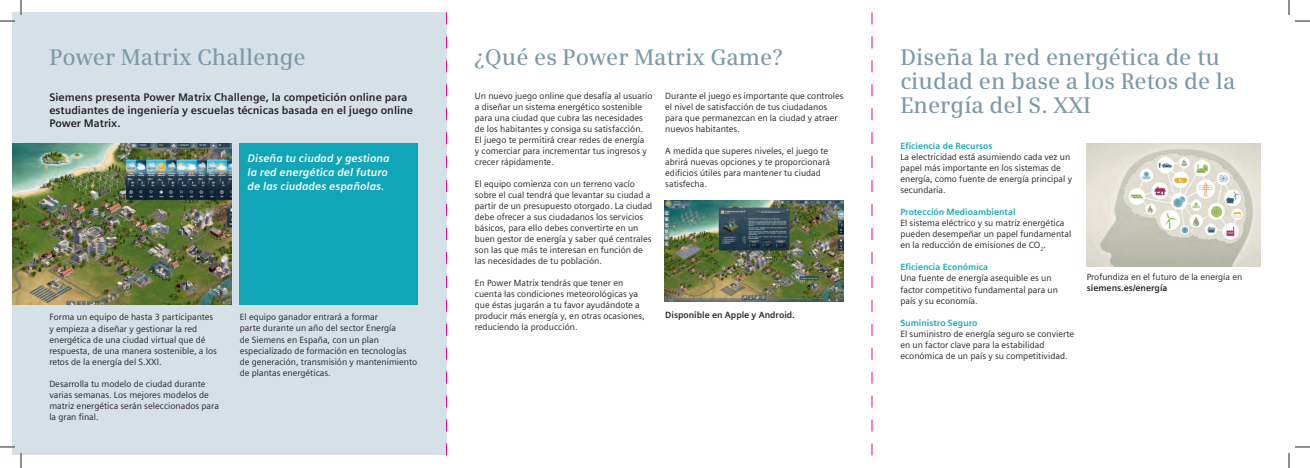
<style>
.page{position:relative;width:1310px;height:468px;background:#fff}
.page>*{position:absolute;margin:0;border:0;box-sizing:border-box;transform-origin:0 0}
.t1{font:600 22.5px/24px "Siemens Serif OT";color:#7b99a9}
.t2{font:700 11px/13px "Siemens Sans OT";color:#231f20}
.t3{font:italic 700 11px/14px "Siemens Sans OT";color:#fff}
.t4{font:9px/11px "Siemens Sans OT";color:#231f20}
.t5{font:700 9px "Siemens Sans OT";color:#11a5b8}
.t6{font:700 9px "Siemens Sans OT";color:#231f20}
</style>
<div class="page">
<div style="left:12px;top:12px;width:434px;height:443px;background:#d6e1e7"></div>
<img style="left:1086px;top:143px;width:174px;height:123px">
<img style="left:664px;top:201px;width:179px;height:100px">
<svg style="left:446px;top:443px;width:1px;height:12px"></svg>
<svg style="left:446px;top:419px;width:1px;height:12px"></svg>
<svg style="left:446px;top:395px;width:1px;height:12px"></svg>
<svg style="left:446px;top:371px;width:1px;height:12px"></svg>
<svg style="left:446px;top:347px;width:1px;height:12px"></svg>
<svg style="left:446px;top:323px;width:1px;height:12px"></svg>
<svg style="left:446px;top:299px;width:1px;height:12px"></svg>
<svg style="left:446px;top:275px;width:1px;height:12px"></svg>
<svg style="left:446px;top:228px;width:1px;height:12px"></svg>
<svg style="left:446px;top:204px;width:1px;height:12px"></svg>
<svg style="left:446px;top:180px;width:1px;height:12px"></svg>
<svg style="left:446px;top:156px;width:1px;height:12px"></svg>
<svg style="left:446px;top:132px;width:1px;height:12px"></svg>
<svg style="left:446px;top:108px;width:1px;height:12px"></svg>
<svg style="left:446px;top:84px;width:1px;height:12px"></svg>
<svg style="left:446px;top:60px;width:1px;height:12px"></svg>
<svg style="left:446px;top:36px;width:1px;height:12px"></svg>
<svg style="left:446px;top:12px;width:1px;height:12px"></svg>
<svg style="left:871px;top:443px;width:1px;height:12px"></svg>
<svg style="left:871px;top:419px;width:1px;height:12px"></svg>
<svg style="left:871px;top:395px;width:1px;height:12px"></svg>
<svg style="left:871px;top:371px;width:1px;height:12px"></svg>
<svg style="left:871px;top:347px;width:1px;height:12px"></svg>
<svg style="left:871px;top:323px;width:1px;height:12px"></svg>
<svg style="left:871px;top:299px;width:1px;height:12px"></svg>
<svg style="left:871px;top:275px;width:1px;height:12px"></svg>
<svg style="left:871px;top:228px;width:1px;height:12px"></svg>
<svg style="left:871px;top:204px;width:1px;height:12px"></svg>
<svg style="left:871px;top:180px;width:1px;height:12px"></svg>
<svg style="left:871px;top:156px;width:1px;height:12px"></svg>
<svg style="left:871px;top:132px;width:1px;height:12px"></svg>
<svg style="left:871px;top:108px;width:1px;height:12px"></svg>
<svg style="left:871px;top:84px;width:1px;height:12px"></svg>
<svg style="left:871px;top:60px;width:1px;height:12px"></svg>
<svg style="left:871px;top:36px;width:1px;height:12px"></svg>
<svg style="left:871px;top:12px;width:1px;height:12px"></svg>
<img style="left:12px;top:143px;width:220px;height:161px">
<div style="left:240px;top:143px;width:178px;height:161px;background:#11a5b8"></div>
<svg style="left:0;top:0;width:22px;height:22px"></svg>
<svg style="left:0;top:446px;width:22px;height:21px"></svg>
<svg style="left:1288px;top:0;width:21px;height:22px"></svg>
<svg style="left:1288px;top:446px;width:21px;height:21px"></svg>
<h1 class="t1" style="left:49px;top:47px;width:258px">Power Matrix Challenge</h1>
<h1 class="t1" style="left:475px;top:47px;width:309px">¿Qué es Power Matrix Game?</h1>
<h1 class="t1" style="left:900px;top:47px;width:336px">Diseña la red energética de tu ciudad en base a los Retos de la<br>Energía del S. XXI</h1>
<p class="t4" style="left:665px;top:91px;width:180px">Durante el juego es importante que controles el nivel de satisfacción de tus ciudadanos para que permanezcan en la ciudad y atraer nuevos habitantes.</p>
<p class="t4" style="left:665px;top:146px;width:166px">A medida que superes niveles, el juego te abrirá nuevas opciones y te proporcionará edificios útiles para mantener tu ciudad satisfecha.</p>
<p class="t2" style="left:49px;top:91px;width:365px">Siemens presenta Power Matrix Challenge, la competición online para estudiantes de ingeniería y escuelas técnicas basada en el juego online<br>Power Matrix.</p>
<p class="t4" style="left:475px;top:91px;width:179px">Un nuevo juego online que desafía al usuario a diseñar un sistema energético sostenible para una ciudad que cubra las necesidades de los habitantes y consiga su satisfacción.<br>El juego te permitirá crear redes de energía<br>y comerciar para incrementar tus ingresos y crecer rápidamente.</p>
<p class="t4" style="left:475px;top:179px;width:179px">El equipo comienza con un terreno vacío sobre el cual tendrá que levantar su ciudad a partir de un presupuesto otorgado. La ciudad debe ofrecer a sus ciudadanos los servicios básicos, para ello debes convertirte en un buen gestor de energía y saber qué centrales son las que más te interesan en función de las necesidades de tu población.</p>
<p class="t4" style="left:475px;top:278px;width:171px">En Power Matrix tendrás que tener en cuenta las condiciones meteorológicas ya que éstas jugarán a tu favor ayudándote a producir más energía y, en otras ocasiones, reduciendo la producción.</p>
<p class="t5" style="left:900px;top:142px;width:94px">Eficiencia de Recursos</p>
<p class="t4" style="left:900px;top:152px;width:173px">La electricidad está asumiendo cada vez un papel más importante en los sistemas de energía, como fuente de energía principal y secundaria.</p>
<p class="t5" style="left:900px;top:208px;width:117px">Protección Medioambiental</p>
<p class="t4" style="left:900px;top:218px;width:172px">El sistema eléctrico y su matriz energética pueden desempeñar un papel fundamental en la reducción de emisiones de CO<sub>2</sub>.</p>
<p class="t5" style="left:900px;top:263px;width:89px">Eficiencia Económica</p>
<p class="t4" style="left:900px;top:273px;width:159px">Una fuente de energía asequible es un factor competitivo fundamental para un país y su economía.</p>
<p class="t5" style="left:900px;top:318px;width:79px">Suministro Seguro</p>
<p class="t4" style="left:900px;top:328px;width:175px">El suministro de energía seguro se convierte en un factor clave para la estabilidad económica de un país y su competitividad.</p>
<p class="t3" style="left:247px;top:152px;width:143px">Diseña tu ciudad y gestiona la red energética del futuro de las ciudades españolas.</p>
<p class="t4" style="left:1086px;top:272px;width:157px">Profundiza en el futuro de la energía en</p>
<p class="t6" style="left:1086px;top:284px;width:82px">siemens.es/energía</p>
<p class="t6" style="left:665px;top:311px;width:131px">Disponible en Apple y Android.</p>
<p class="t4" style="left:240px;top:312px;width:179px">El equipo ganador entrará a formar<br>parte durante un año del sector Energía<br>de Siemens en España, con un plan especializado de formación en tecnologías de generación, transmisión y mantenimiento de plantas energéticas.</p>
<p class="t4" style="left:49px;top:312px;width:169px">Forma un equipo de hasta 3 participantes y empieza a diseñar y gestionar la red energética de una ciudad virtual que dé respuesta, de una manera sostenible, a los retos de la energía del S.XXI.</p>
<p class="t4" style="left:49px;top:378px;width:171px">Desarrolla tu modelo de ciudad durante varias semanas. Los mejores modelos de matriz energética serán seleccionados para la gran final.</p>
</div>
